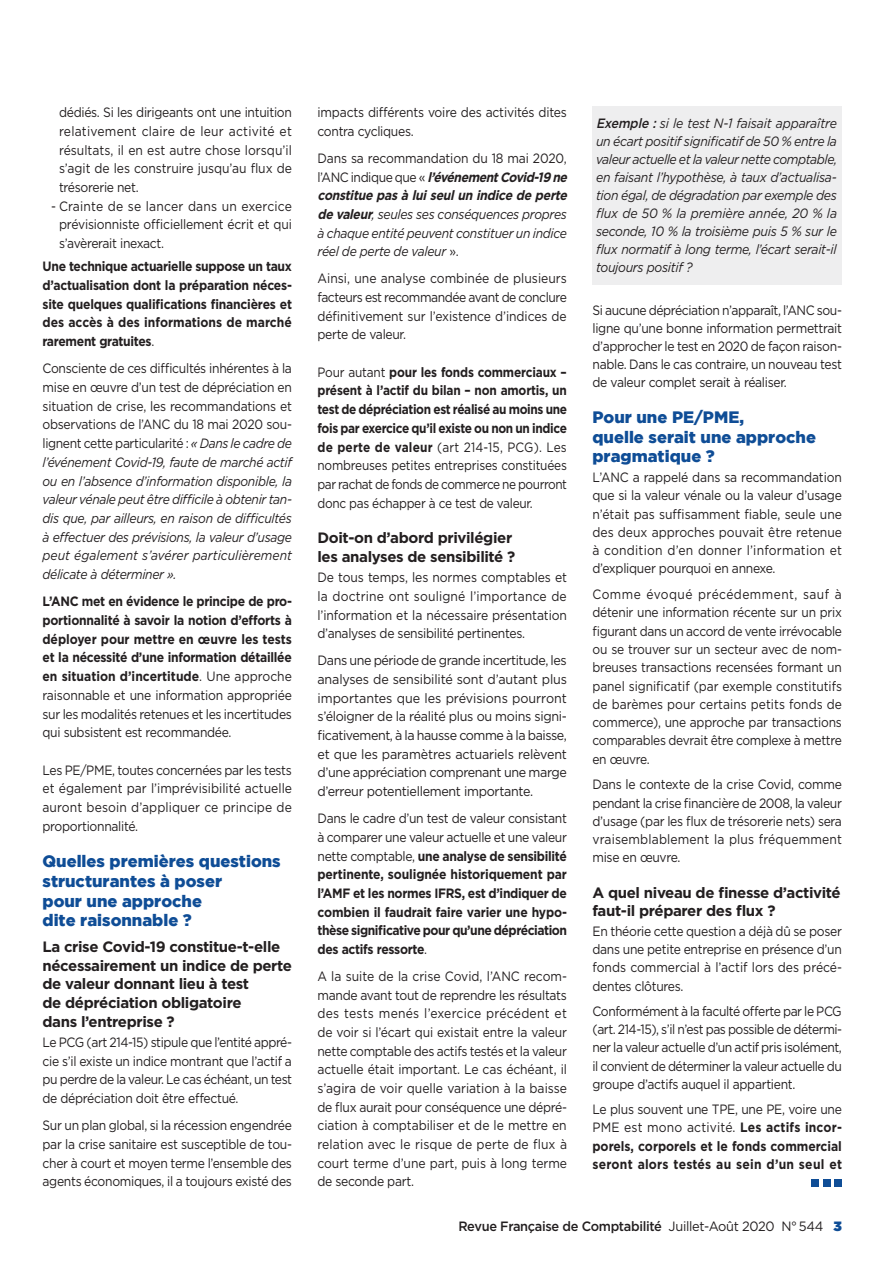
<style>
.page{position:relative;width:893px;height:1263px;background:#fff}
.page>*{position:absolute;margin:0;border:0;box-sizing:border-box;transform-origin:0 0}
.Inter_1{font:900 16.5px/19.6px "Gotham";color:#0f4d96}
.Inter_2{font:700 15px/18.8px "Gotham";letter-spacing:-.025em;color:#231f20}
.Texte_courant_ok{font:13.5px/18.6px "Gotham";letter-spacing:-.025em;color:#231f20;text-align:justify;scale:.9 1}
.Texte_courant_ok-2{font:700 13.5px/18.8px "Gotham";letter-spacing:-.025em;color:#231f20;text-align:justify;scale:.9 1}
.Texte_courant_ok-3{font:italic 13.5px/18.8px "Gotham";letter-spacing:-.025em;color:#231f20;text-align:justify;scale:.9 1}
.Texte_courant_ok-4{font:13.5px/18.3px "Gotham";letter-spacing:-.025em;color:#231f20;text-align:justify;scale:.89 1}
.Remarque_2{font:italic 13.5px/18px "Gotham";letter-spacing:-.025em;color:#231f20;text-align:justify;scale:.91 1}
.Texte_courant_ok-5{font:13.5px/18.6px "Gotham";letter-spacing:-.025em;color:#231f20;text-align:justify;scale:.93 1}
.Texte_courant_ok-6{font:700 13.5px/18.6px "Gotham";letter-spacing:-.025em;color:#231f20;text-align:justify;scale:.88 1}
.t1{font:500 13.5px "Gotham";letter-spacing:-.025em;color:#231f20;scale:.95 1}
.s1{font-weight:400}
.s2{font-style:normal}
.s3{font-weight:700}
.s4{font-weight:500}
.s5{font-weight:900;color:#0f4d96}
</style>
<div class="page">
<div style="left:811px;top:1179px;width:8px;height:7px;background:#0f4d96"></div>
<div style="left:823px;top:1179px;width:7px;height:7px;background:#0f4d96"></div>
<div style="left:834px;top:1179px;width:8px;height:7px;background:#0f4d96"></div>
<div style="left:592px;top:106px;width:249px;height:179px;background:#eeeeef"></div>
<p class="Texte_courant_ok" style="left:59px;top:103px;width:260px">dédiés. Si les dirigeants ont une intuition relativement claire de leur activité et résultats, il en est autre chose lorsqu’il s’agit de les construire jusqu’au flux de trésorerie net.</p>
<p class="Texte_courant_ok" style="left:59px;top:196px;width:260px;text-indent:-8px">- Crainte de se lancer dans un exercice prévisionniste officiellement écrit et qui s’avèrerait inexact.</p>
<p class="Texte_courant_ok-2" style="left:43px;top:257px;width:279px">Une technique actuarielle suppose un taux d’actualisation dont la préparation néces&shy;site quelques qualifications financières et des accès à des informations de marché rarement gratuites<span class="s1">.</span></p>
<p class="Texte_courant_ok-3" style="left:43px;top:359px;width:279px"><span class="s2">Consciente de ces difficultés inhérentes à la mise en œuvre d’un test de dépréciation en situation de crise, les recommandations et observations de l’ANC du 18 mai 2020 sou&shy;lignent cette particularité :</span> « Dans le cadre de l’événement Covid-19, faute de marché actif ou en l’absence d’information disponible, la valeur vénale peut être difficile à obtenir tan&shy;dis que, par ailleurs, en raison de difficultés à effectuer des prévisions, la valeur d’usage peut également s’avérer particulièrement délicate à déterminer ».</p>
<p class="Texte_courant_ok-2" style="left:43px;top:592px;width:279px">L’ANC met en évidence le principe de pro&shy;portionnalité à savoir la notion d’efforts à déployer pour mettre en œuvre les tests et la nécessité d’une information détaillée en situation d’incertitude<span class="s1">. Une approche raisonnable et une information appropriée sur les modalités retenues et les incertitudes qui subsistent est recommandée.</span></p>
<p class="Texte_courant_ok" style="left:43px;top:760px;width:279px">Les PE/PME, toutes concernées par les tests et également par l’imprévisibilité actuelle auront besoin d’appliquer ce principe de proportionnalité.</p>
<p class="Inter_1" style="left:43px;top:851px;width:240px">Quelles premières questions structurantes à poser<br>pour une approche<br>dite raisonnable ?</p>
<p class="Inter_2" style="left:43px;top:937px;width:251px">La crise Covid-19 constitue-t-elle nécessairement un indice de perte de valeur donnant lieu à test<br>de dépréciation obligatoire<br>dans l’entreprise ?</p>
<p class="Texte_courant_ok" style="left:43px;top:1032px;width:279px">Le PCG (art 214-15) stipule que l’entité appré&shy;cie s’il existe un indice montrant que l’actif a pu perdre de la valeur. Le cas échéant, un test de dépréciation doit être effectué.</p>
<p class="Texte_courant_ok" style="left:43px;top:1116px;width:279px">Sur un plan global, si la récession engendrée par la crise sanitaire est susceptible de tou&shy;cher à court et moyen terme l’ensemble des agents économiques, il a toujours existé des</p>
<p class="Texte_courant_ok" style="left:317px;top:103px;width:279px">impacts différents voire des activités dites contra cycliques.</p>
<p class="Texte_courant_ok-3" style="left:317px;top:149px;width:283px;text-align:left"><span class="s2">Dans sa recommandation du 18 mai 2020, l ’A N C i n d i q u e q u e «</span> <span class="s3">l’événementCovid-19ne constituepasàluiseulunindicedeperte devaleur</span>, seules ses conséquences propres à chaque entité peuvent constituer un indice réel de perte de valeur <span class="s2">».</span></p>
<p class="Texte_courant_ok" style="left:317px;top:269px;width:279px">Ainsi, une analyse combinée de plusieurs facteurs est recommandée avant de conclure définitivement sur l’existence d’indices de perte de valeur.</p>
<p class="Texte_courant_ok-6" style="left:317px;top:363px;width:285px"><span class="s1">Pour autant</span> pour les fonds commerciaux – présent à l’actif du bilan – non amortis, un test de dépréciation est réalisé au moins une fois par exercice qu’il existe ou non un indice de perte de valeur <span class="s1">(art 214-15, PCG). Les nombreuses petites entreprises constituées par rachat de fonds de commerce ne pourront donc pas échapper à ce test de valeur.</span></p>
<p class="Inter_2" style="left:317px;top:529px;width:199px">Doit-on d’abord privilégier les analyses de sensibilité ?</p>
<p class="Texte_courant_ok" style="left:317px;top:568px;width:279px">De tous temps, les normes comptables et la doctrine ont souligné l’importance de l’information et la nécessaire présentation d’analyses de sensibilité pertinentes.</p>
<p class="Texte_courant_ok-5" style="left:317px;top:651px;width:270px">Dans une période de grande incertitude, les analyses de sensibilité sont d’autant plus importantes que les prévisions pourront s’éloigner de la réalité plus ou moins signi&shy;ficativement, à la hausse comme à la baisse, et que les paramètres actuariels relèvent d’une appréciation comprenant une marge d’erreur potentiellement importante.</p>
<p class="Texte_courant_ok-2" style="left:317px;top:809px;width:279px"><span class="s1">Dans le cadre d’un test de valeur consistant à comparer une valeur actuelle et une valeur nette comptable,</span> une analyse de sensibilité pertinente, soulignée historiquement par l’AMF et les normes IFRS, est d’indiquer de combien il faudrait faire varier une hypo&shy;thèse significative pour qu’une dépréciation des actifs ressorte<span class="s1">.</span></p>
<p class="Texte_courant_ok" style="left:317px;top:967px;width:279px">A la suite de la crise Covid, l’ANC recom&shy;mande avant tout de reprendre les résultats des tests menés l’exercice précédent et de voir si l’écart qui existait entre la valeur nette comptable des actifs testés et la valeur actuelle était important. Le cas échéant, il s’agira de voir quelle variation à la baisse de flux aurait pour conséquence une dépré&shy;ciation à comptabiliser et de le mettre en relation avec le risque de perte de flux à court terme d’une part, puis à long terme de seconde part.</p>
<p class="Remarque_2" style="left:596px;top:113px;width:266px"><span class="s4">Exemple:</span>si le test N-1 faisait apparaître un écart positif significatif de 50 % entre la valeur actuelle et la valeur nette comptable, en faisant l’hypothèse, à taux d’actualisa&shy;tion égal, de dégradation par exemple des flux de 50 % la première année, 20 % la seconde, 10 % la troisième puis 5 % sur le flux normatif à long terme, l’écart serait-il toujours positif ?</p>
<p class="Texte_courant_ok" style="left:592px;top:301px;width:279px;line-height:18px">Si aucune dépréciation n’apparaît, l’ANC sou&shy;ligne qu’une bonne information permettrait d’approcher le test en 2020 de façon raison&shy;nable. Dans le cas contraire, un nouveau test de valeur complet serait à réaliser.</p>
<p class="Inter_1" style="left:592px;top:407px;width:225px">Pour une PE/PME,<br>quelle serait une approche pragmatique ?</p>
<p class="Texte_courant_ok" style="left:592px;top:468px;width:279px">L’ANC a rappelé dans sa recommandation que si la valeur vénale ou la valeur d’usage n’était pas suffisamment fiable, seule une des deux approches pouvait être retenue à condition d’en donner l’information et d’expliquer pourquoi en annexe.</p>
<p class="Texte_courant_ok-4" style="left:592px;top:585px;width:282px">Comme évoqué précédemment, sauf à détenir une information récente sur un prix figurant dans un accord de vente irrévocable ou se trouver sur un secteur avec de nom&shy;breuses transactions recensées formant un panel significatif (par exemple constitutifs de barèmes pour certains petits fonds de commerce), une approche par transactions comparables devrait être complexe à mettre en œuvre.</p>
<p class="Texte_courant_ok" style="left:592px;top:775px;width:279px">Dans le contexte de la crise Covid, comme pendant la crise financière de 2008, la valeur d’usage (par les flux de trésorerie nets) sera vraisemblablement la plus fréquemment mise en œuvre.</p>
<p class="Inter_2" style="left:592px;top:883px;width:250px;line-height:18.3px">A quel niveau de finesse d’activité faut-il préparer des flux ?</p>
<p class="Texte_courant_ok" style="left:592px;top:921px;width:279px">En théorie cette question a déjà dû se poser dans une petite entreprise en présence d’un fonds commercial à l’actif lors des précé&shy;dentes clôtures.</p>
<p class="Texte_courant_ok" style="left:592px;top:1001px;width:279px">Conformément à la faculté offerte par le PCG (art. 214-15), s’il n’est pas possible de détermi&shy;ner la valeur actuelle d’un actif pris isolément, il convient de déterminer la valeur actuelle du groupe d’actifs auquel il appartient.</p>
<p class="Texte_courant_ok-2" style="left:592px;top:1100px;width:279px;line-height:18.3px"><span class="s1">Le plus souvent une TPE, une PE, voire une PME est mono activité.</span> Les actifs incor&shy;porels, corporels et le fonds commercial seront alors testés au sein d’un seul et</p>
<p class="t1" style="left:458px;top:1218px;width:405px">Revue Française de Comptabilité <span class="s1">Juillet-Août 2020 N° 544</span> <span class="s5">3</span></p>
</div>
